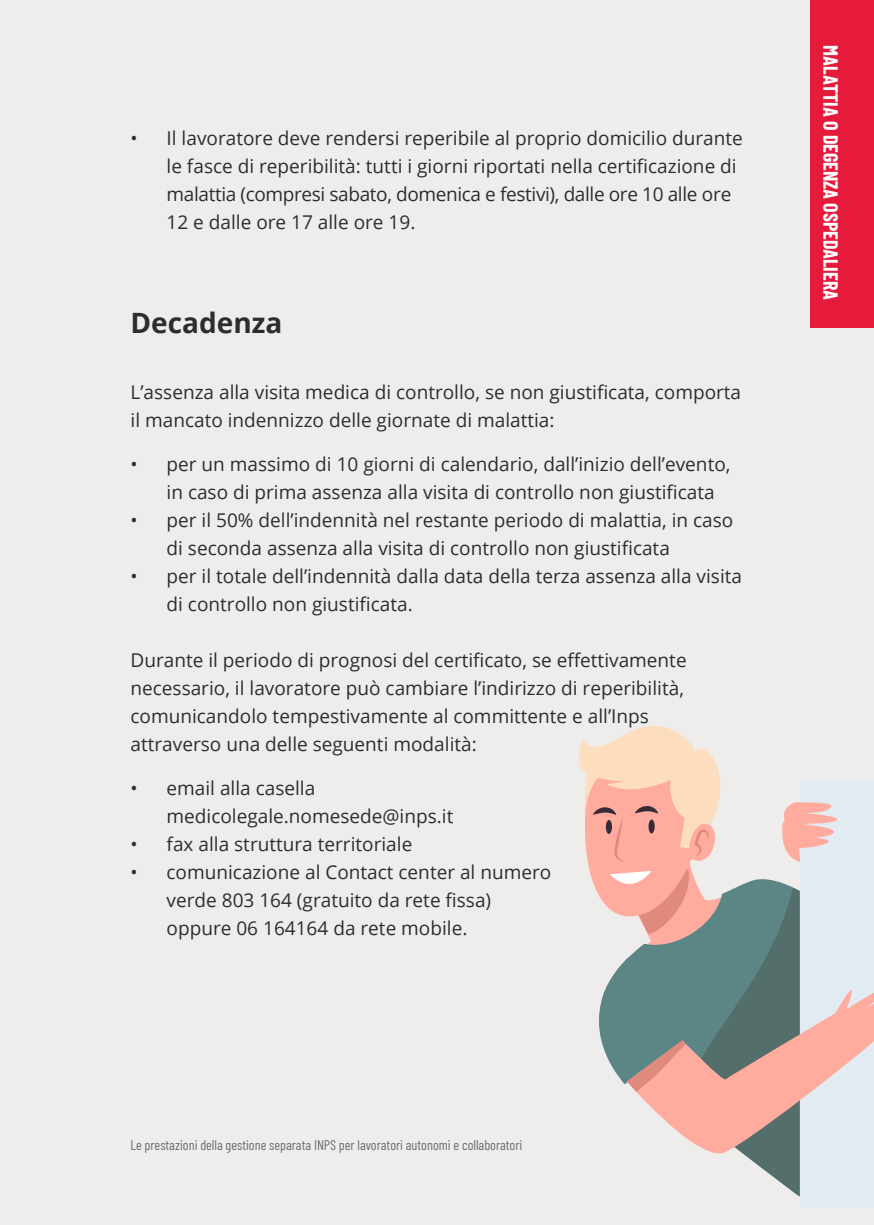
<style>
.page{position:relative;width:874px;height:1225px;background:#fff}
.page>*{position:absolute;margin:0;border:0;box-sizing:border-box;transform-origin:0 0}
.t1{font:700 28px "Open Sans";color:#2a2e30}
.t2{font:700 20px "Barlow Condensed";color:#fff}
.t3{font:19px/28px "Open Sans";color:#2a2e30}
.t4{font:14px "Barlow Condensed";color:#6c6d70}
</style>
<div class="page">
<div style="left:0;top:0;width:873px;height:1225px;background:#efedec"></div>
<div style="left:809px;top:0;width:64px;height:328px;background:#e61b3b"></div>
<div style="left:799px;top:782px;width:74px;height:426px;background:#e3ebf2"></div>
<svg style="left:842px;top:990px;width:31px;height:77px;fill:#ffab9e"></svg>
<svg style="left:577px;top:726px;width:265px;height:470px"></svg>
<p class="t3" style="left:166px;top:124px;width:577px;text-indent:-36px">• Il lavoratore deve rendersi reperibile al proprio domicilio durante le fasce di reperibilità: tutti i giorni riportati nella certificazione di malattia (compresi sabato, domenica e festivi), dalle ore 10 alle ore 12 e dalle ore 17 alle ore 19.</p>
<p class="t1" style="left:130px;top:303px;width:153px">Decadenza</p>
<p class="t3" style="left:130px;top:377px;width:612px">L’assenza alla visita medica di controllo, se non giustificata, comporta il mancato indennizzo delle giornate di malattia:</p>
<p class="t3" style="left:166px;top:449px;width:565px;text-indent:-36px">• per un massimo di 10 giorni di calendario, dall’inizio dell’evento, in caso di prima assenza alla visita di controllo non giustificata</p>
<p class="t3" style="left:166px;top:505px;width:568px;text-indent:-36px">• per il 50% dell’indennità nel restante periodo di malattia, in caso di seconda assenza alla visita di controllo non giustificata</p>
<p class="t3" style="left:166px;top:561px;width:576px;text-indent:-36px">• per il totale dell’indennità dalla data della terza assenza alla visita di controllo non giustificata.</p>
<p class="t3" style="left:130px;top:645px;width:557px">Durante il periodo di prognosi del certificato, se effettivamente necessario, il lavoratore può cambiare l’indirizzo di reperibilità, comunicandolo tempestivamente al committente e all’Inps attraverso una delle seguenti modalità:</p>
<p class="t3" style="left:166px;top:773px;width:288px;text-indent:-36px">• email alla casella medicolegale.nomesede@inps.it</p>
<p class="t3" style="left:130px;top:829px;width:283px">• fax alla struttura territoriale</p>
<p class="t3" style="left:166px;top:857px;width:386px;text-indent:-36px">• comunicazione al Contact center al numero verde 803 164 (gratuito da rete fissa) oppure 06 164164 da rete mobile.</p>
<p class="t4" style="left:130px;top:1136px;width:393px">Le prestazioni della gestione separata INPS per lavoratori autonomi e collaboratori</p>
<p class="t2" style="left:842px;top:45px;width:257px;rotate:90deg">MALATTIA O DEGENZA OSPEDALIERA</p>
</div>
